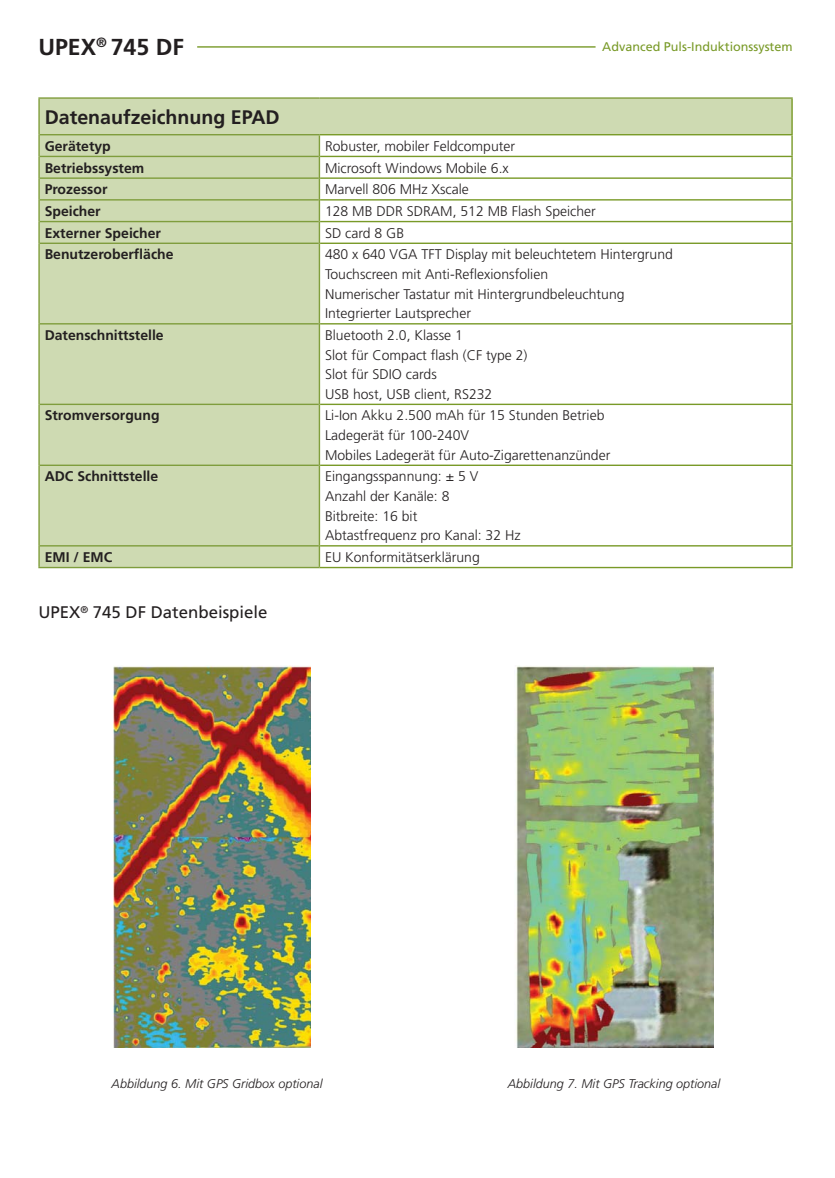
<style>
.page{position:relative;width:835px;height:1178px;background:#fff}
.page>*{position:absolute;margin:0;border:0;box-sizing:border-box;transform-origin:0 0}
.t1{font:700 23.1px "Frutiger LT Pro";color:#231f20}
.t2{font:700 19.65px "Frutiger LT Pro";color:#231f20}
.t3{font:16.8px "Frutiger LT Pro";color:#231f20}
.t4{font:300 13.95px/19.6px "Frutiger LT Pro";color:#231f20}
.t5{font:700 13.95px "Frutiger LT Pro";color:#231f20}
.t6{font:italic 300 12.6px "Frutiger LT Pro";color:#231f20}
.t7{font:12.6px "Frutiger LT Pro";color:#799a28}
</style>
<div class="page">
<hr style="left:197px;top:46px;width:398px;height:2px;background:#799a28">
<img style="left:113px;top:665px;width:198px;height:382px">
<img style="left:516px;top:666px;width:197px;height:381px">
<svg style="left:40px;top:99px;width:751px;height:468px"></svg>
<hr style="left:319px;top:134px;width:474px;height:1px;background:#799a28">
<hr style="left:320px;top:156px;width:473px;height:1px;background:#799a28">
<hr style="left:320px;top:177px;width:473px;height:2px;background:#799a28">
<hr style="left:320px;top:199px;width:473px;height:2px;background:#799a28">
<hr style="left:320px;top:221px;width:473px;height:1px;background:#799a28">
<hr style="left:320px;top:243px;width:473px;height:1px;background:#799a28">
<hr style="left:320px;top:323px;width:473px;height:1px;background:#799a28">
<hr style="left:320px;top:404px;width:473px;height:1px;background:#799a28">
<hr style="left:320px;top:465px;width:473px;height:1px;background:#799a28">
<hr style="left:320px;top:545px;width:473px;height:1px;background:#799a28">
<hr style="left:319px;top:567px;width:474px;height:1px;background:#799a28">
<hr style="left:40px;top:134px;width:279px;height:1px;background:#7f9d3d">
<hr style="left:40px;top:156px;width:279px;height:1px;background:#7f9d3d">
<hr style="left:40px;top:177px;width:279px;height:2px;background:#7f9d3d">
<hr style="left:40px;top:199px;width:279px;height:2px;background:#7f9d3d">
<hr style="left:40px;top:221px;width:279px;height:1px;background:#7f9d3d">
<hr style="left:40px;top:243px;width:279px;height:1px;background:#7f9d3d">
<hr style="left:40px;top:323px;width:279px;height:1px;background:#7f9d3d">
<hr style="left:40px;top:404px;width:279px;height:1px;background:#7f9d3d">
<hr style="left:40px;top:465px;width:279px;height:1px;background:#7f9d3d">
<hr style="left:40px;top:545px;width:279px;height:1px;background:#7f9d3d">
<hr style="left:38px;top:567px;width:281px;height:1px;background:#7f9d3d">
<hr style="left:38px;top:97px;width:281px;height:2px;background:#819e3d">
<hr style="left:38px;top:99px;width:2px;height:36px;background:#819e3d">
<hr style="left:319px;top:97px;width:474px;height:2px;background:#819e3d">
<hr style="left:38px;top:135px;width:2px;height:21px;background:#819e3d">
<hr style="left:38px;top:156px;width:2px;height:22px;background:#819e3d">
<hr style="left:38px;top:178px;width:2px;height:22px;background:#819e3d">
<hr style="left:38px;top:200px;width:2px;height:22px;background:#819e3d">
<hr style="left:38px;top:222px;width:2px;height:21px;background:#819e3d">
<svg style="left:319px;top:135px;width:1px;height:108px"></svg>
<hr style="left:38px;top:243px;width:2px;height:81px;background:#819e3d">
<hr style="left:319px;top:243px;width:1px;height:81px;background:#819e3d">
<hr style="left:38px;top:324px;width:2px;height:80px;background:#819e3d">
<hr style="left:319px;top:324px;width:1px;height:80px;background:#819e3d">
<hr style="left:38px;top:404px;width:2px;height:61px;background:#819e3d">
<hr style="left:319px;top:404px;width:1px;height:61px;background:#819e3d">
<hr style="left:38px;top:465px;width:2px;height:81px;background:#819e3d">
<hr style="left:319px;top:465px;width:1px;height:81px;background:#819e3d">
<hr style="left:38px;top:546px;width:2px;height:21px;background:#819e3d">
<svg style="left:319px;top:546px;width:1px;height:21px"></svg>
<hr style="left:791px;top:99px;width:2px;height:35px;background:#799a28">
<hr style="left:791px;top:135px;width:2px;height:21px;background:#799a28">
<hr style="left:791px;top:157px;width:2px;height:20px;background:#799a28">
<hr style="left:791px;top:179px;width:2px;height:20px;background:#799a28">
<hr style="left:791px;top:201px;width:2px;height:20px;background:#799a28">
<hr style="left:791px;top:222px;width:2px;height:21px;background:#799a28">
<hr style="left:791px;top:244px;width:2px;height:79px;background:#799a28">
<hr style="left:791px;top:324px;width:2px;height:80px;background:#799a28">
<hr style="left:791px;top:405px;width:2px;height:60px;background:#799a28">
<hr style="left:791px;top:466px;width:2px;height:79px;background:#799a28">
<hr style="left:791px;top:546px;width:2px;height:21px;background:#799a28">
<h1 class="t1" style="left:38px;top:39px;width:147px">UPEX<sup>®</sup> 745 DF</h1>
<p class="t7" style="left:602px;top:42px;width:192px">Advanced Puls-Induktionssystem</p>
<h2 class="t2" style="left:45px;top:110px;width:236px">Datenaufzeichnung EPAD</h2>
<p class="t5" style="left:45px;top:141px;width:68px">Gerätetyp</p>
<p class="t4" style="left:325px;top:137px;width:192px">Robuster, mobiler Feldcomputer</p>
<p class="t5" style="left:45px;top:163px;width:101px">Betriebssystem</p>
<p class="t4" style="left:325px;top:159px;width:185px">Microsoft Windows Mobile 6.x</p>
<p class="t5" style="left:45px;top:184px;width:64px">Prozessor</p>
<p class="t4" style="left:325px;top:181px;width:145px">Marvell 806 MHz Xscale</p>
<p class="t5" style="left:45px;top:206px;width:58px">Speicher</p>
<p class="t4" style="left:325px;top:202px;width:272px">128 MB DDR SDRAM, 512 MB Flash Speicher</p>
<p class="t5" style="left:45px;top:228px;width:118px">Externer Speicher</p>
<p class="t4" style="left:325px;top:224px;width:81px">SD card 8 GB</p>
<p class="t5" style="left:45px;top:249px;width:130px">Benutzeroberfläche</p>
<p class="t4" style="left:325px;top:246px;width:349px">480 x 640 VGA TFT Display mit beleuchtetem Hintergrund Touchscreen mit Anti-Reflexionsfolien<br>Numerischer Tastatur mit Hintergrundbeleuchtung Integrierter Lautsprecher</p>
<p class="t5" style="left:45px;top:330px;width:121px">Datenschnittstelle</p>
<p class="t4" style="left:325px;top:326px;width:204px">Bluetooth 2.0, Klasse 1<br>Slot für Compact flash (CF type 2)<br>Slot für SDIO cards<br>USB host, USB client, RS232</p>
<p class="t5" style="left:45px;top:410px;width:116px">Stromversorgung</p>
<p class="t4" style="left:325px;top:407px;width:287px">Li-Ion Akku 2.500 mAh für 15 Stunden Betrieb<br>Ladegerät für 100-240V<br>Mobiles Ladegerät für Auto-Zigarettenanzünder</p>
<p class="t5" style="left:45px;top:471px;width:115px">ADC Schnittstelle</p>
<p class="t4" style="left:325px;top:468px;width:197px">Eingangsspannung: ± 5 V<br>Anzahl der Kanäle: 8<br>Bitbreite: 16 bit<br>Abtastfrequenz pro Kanal: 32 Hz</p>
<p class="t5" style="left:45px;top:552px;width:69px">EMI / EMC</p>
<p class="t4" style="left:325px;top:548px;width:156px">EU Konformitätserklärung</p>
<p class="t3" style="left:38px;top:606px;width:231px">UPEX<sup>®</sup> 745 DF Datenbeispiele</p>
<p class="t6" style="left:112px;top:1078px;width:212px">Abbildung 6. Mit GPS Gridbox optional</p>
<p class="t6" style="left:508px;top:1078px;width:214px">Abbildung 7. Mit GPS Tracking optional</p>
</div>
